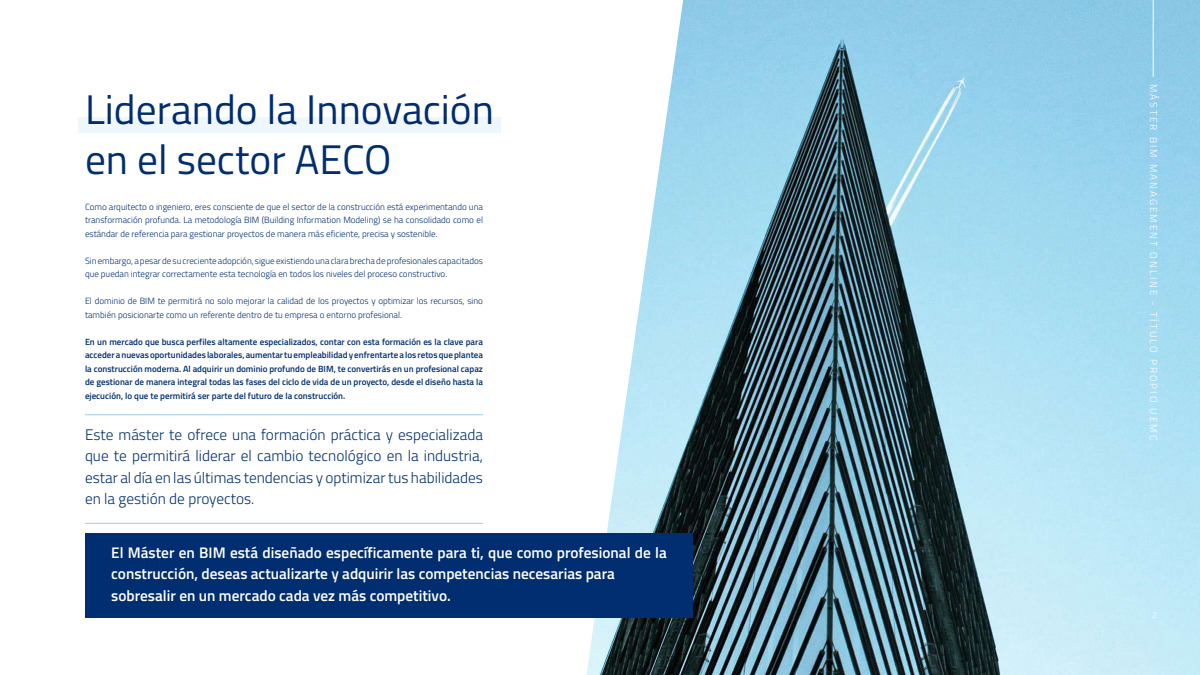
<style>
.page{position:relative;width:1200px;height:675px;background:#fff}
.page>*{position:absolute;margin:0;border:0;box-sizing:border-box;transform-origin:0 0}
.t1{font:41.4px/49.7px "Titillium Web";color:#002e70}
.t2{font:300 15.3px/21.2px "Titillium Web";color:#002e70;text-align:justify}
.t3{font:600 15.3px/21.2px "Titillium Web";color:#fff}
.t4{font:300 10px "Titillium Web";letter-spacing:.2em;color:#fff}
.t5{font:300 9px/13.5px "Titillium Web";color:#002e70}
.t6{font:600 9px/13.5px "Titillium Web";color:#002e70;text-align:justify}
.t7{font:300 9px "Titillium Web";color:#fff}
</style>
<div class="page">
<img style="left:683px;top:0;width:517px;height:675px">
<svg style="left:85px;top:2px;width:598px;height:673px"></svg>
<div style="left:78px;top:117px;width:422px;height:16px;background:#eff7fc"></div>
<div style="left:85px;top:534px;width:608px;height:83px;background:#002e70"></div>
<hr style="left:85px;top:414px;width:398px;height:1px;background:#9ecced">
<hr style="left:85px;top:523px;width:398px;height:1px;background:#9ecced">
<hr style="left:1153px;top:0;width:1px;height:77px;background:#fff">
<h1 class="t1" style="left:85px;top:83px;width:410px">Liderando la Innovación en el sector AECO</h1>
<p class="t5" style="left:85px;top:199px;width:400px;text-align:justify">Como arquitecto o ingeniero, eres consciente de que el sector de la construcción está experimentando una transformación profunda. La metodología BIM (Building Information Modeling) se ha consolidado como el estándar de referencia para gestionar proyectos de manera más eficiente, precisa y sostenible.</p>
<p class="t5" style="left:85px;top:253px;width:400px">Sin embargo, a pesar de su creciente adopción, sigue existiendo una clara brecha de profesionales capacitados que puedan integrar correctamente esta tecnología en todos los niveles del proceso constructivo.</p>
<p class="t5" style="left:85px;top:294px;width:399px">El dominio de BIM te permitirá no solo mejorar la calidad de los proyectos y optimizar los recursos, sino también posicionarte como un referente dentro de tu empresa o entorno profesional.</p>
<p class="t6" style="left:85px;top:334px;width:400px">En un mercado que busca perfiles altamente especializados, contar con esta formación es la clave para acceder a nuevas oportunidades laborales, aumentar tu empleabilidad y enfrentarte a los retos que plantea la construcción moderna. Al adquirir un dominio profundo de BIM, te convertirás en un profesional capaz de gestionar de manera integral todas las fases del ciclo de vida de un proyecto, desde el diseño hasta la ejecución, lo que te permitirá ser parte del futuro de la construcción.</p>
<h2 class="t2" style="left:85px;top:423px;width:400px">Este máster te ofrece una formación práctica y especializada que te permitirá liderar el cambio tecnológico en la industria, estar al día en las últimas tendencias y optimizar tus habilidades en la gestión de proyectos.</h2>
<h2 class="t3" style="left:111px;top:541px;width:557px">El Máster en BIM está diseñado específicamente para ti, que como profesional de la construcción, deseas actualizarte y adquirir las competencias necesarias para sobresalir en un mercado cada vez más competitivo.</h2>
<p class="t4" style="left:1161px;top:84px;width:358px;rotate:90deg">MÁSTER BIM MANAGEMENT ONLINE - TÍTULO PROPIO UEMC</p>
<p class="t7" style="left:1152px;top:608px;width:7px">2</p>
</div>
